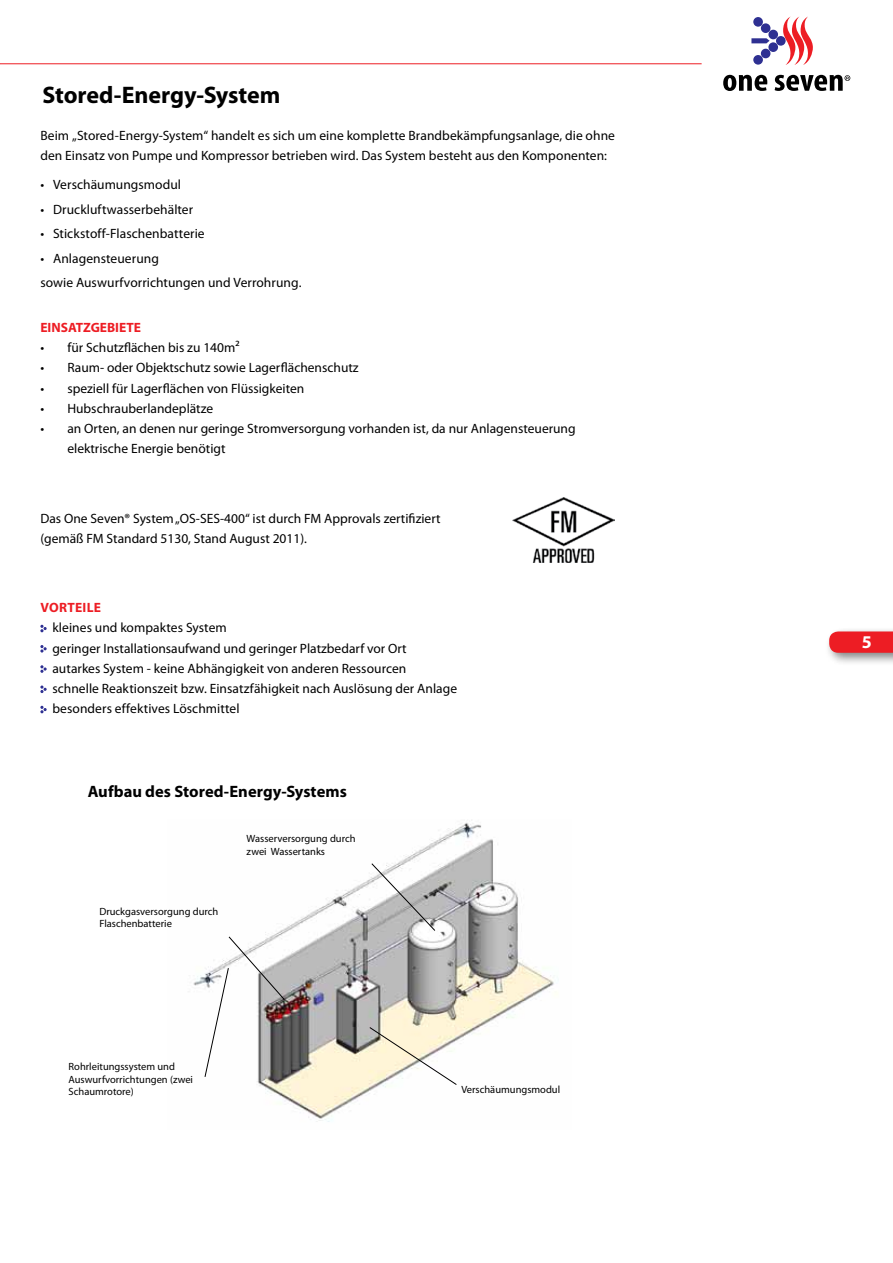
<style>
.page{position:relative;width:893px;height:1263px;background:#fff}
.page>*{position:absolute;margin:0;border:0;box-sizing:border-box;transform-origin:0 0}
.t1{font:700 24px "Myriad Pro";letter-spacing:-.005em;color:#000}
.t2{font:700 18px "Myriad Pro";color:#fff}
.t3{font:700 16.5px "Myriad Pro";color:#000}
.t4{font:13.5px/20.2px "Myriad Pro";color:#000}
.t5{font:700 13.5px "Myriad Pro";color:#ed1d24}
.t6{font:10.5px/12.6px "Myriad Pro";color:#000}
</style>
<div class="page">
<div style="left:824px;top:627px;width:69px;height:39px;background:#000;opacity:.5"></div>
<svg style="left:829px;top:631px;width:64px;height:22px"></svg>
<hr style="left:0;top:63px;width:702px;height:1px;background:#ed1d24">
<svg style="left:723px;top:75px;width:44px;height:16px"></svg>
<svg style="left:775px;top:75px;width:75px;height:16px"></svg>
<svg style="left:783px;top:17px;width:30px;height:48px"></svg>
<div style="left:776px;top:36px;width:10px;height:10px;background:#2e3092;border-radius:50%"></div>
<div style="left:768px;top:30px;width:10px;height:9px;background:#2e3092;border-radius:50%"></div>
<div style="left:761px;top:23px;width:9px;height:10px;background:#2e3092;border-radius:50%"></div>
<div style="left:753px;top:17px;width:10px;height:10px;background:#2e3092;border-radius:50%"></div>
<div style="left:768px;top:42px;width:10px;height:10px;background:#2e3092;border-radius:50%"></div>
<div style="left:761px;top:49px;width:9px;height:9px;background:#2e3092;border-radius:50%"></div>
<div style="left:753px;top:55px;width:10px;height:10px;background:#2e3092;border-radius:50%"></div>
<svg style="left:751px;top:38px;width:19px;height:5px"></svg>
<img style="left:512px;top:498px;width:102px;height:65px">
<img style="left:193px;top:820px;width:361px;height:302px">
<svg style="left:371px;top:863px;width:65px;height:68px"></svg>
<svg style="left:369px;top:1026px;width:88px;height:59px"></svg>
<svg style="left:204px;top:936px;width:81px;height:142px"></svg>
<svg style="left:40px;top:625px;width:7px;height:7px"></svg>
<svg style="left:40px;top:645px;width:7px;height:8px"></svg>
<svg style="left:40px;top:665px;width:7px;height:8px"></svg>
<svg style="left:40px;top:685px;width:7px;height:8px"></svg>
<svg style="left:40px;top:706px;width:7px;height:7px"></svg>
<h1 class="t1" style="left:43px;top:79px;width:240px">Stored-Energy-System</h1>
<p class="t4" style="left:40px;top:125px;width:576px">Beim „Stored-Energy-System“ handelt es sich um eine komplette Brandbekämpfungsanlage, die ohne den Einsatz von Pumpe und Kompressor betrieben wird. Das System besteht aus den Komponenten:</p>
<p class="t4" style="left:40px;top:174px;width:142px">• Verschäumungsmodul</p>
<p class="t4" style="left:40px;top:199px;width:154px">• Druckluftwasserbehälter</p>
<p class="t4" style="left:40px;top:223px;width:166px">• Stickstoff-Flaschenbatterie</p>
<p class="t4" style="left:40px;top:246px;width:263px;line-height:24.5px">• Anlagensteuerung<br>sowie Auswurfvorrichtungen und Verrohrung.</p>
<p class="t5" style="left:40px;top:319px;width:102px">EINSATZGEBIETE</p>
<p class="t4" style="left:40px;top:337px;width:201px">• für Schutzflächen bis zu 140m²</p>
<p class="t4" style="left:40px;top:358px;width:320px">• Raum- oder Objektschutz sowie Lagerflächenschutz</p>
<p class="t4" style="left:40px;top:378px;width:266px">• speziell für Lagerflächen von Flüssigkeiten</p>
<p class="t4" style="left:40px;top:398px;width:174px">• Hubschrauberlandeplätze</p>
<p class="t4" style="left:67px;top:418px;width:510px;text-indent:-27px">• an Orten, an denen nur geringe Stromversorgung vorhanden ist, da nur Anlagensteuerung elektrische Energie benötigt</p>
<p class="t4" style="left:40px;top:508px;width:402px">Das One Seven® System „OS-SES-400“ ist durch FM Approvals zertifiziert (gemäß FM Standard 5130, Stand August 2011).</p>
<p class="t5" style="left:41px;top:599px;width:61px">vortei le</p>
<p class="t4" style="left:52px;top:617px;width:406px">kleines und kompaktes System<br>geringer Installationsaufwand und geringer Platzbedarf vor Ort autarkes System - keine Abhängigkeit von anderen Ressourcen<br>schnelle Reaktionszeit bzw. Einsatzfähigkeit nach Auslösung der Anlage besonders effektives Löschmittel</p>
<p class="t3" style="left:88px;top:780px;width:261px">Aufbau des Stored-Energy-Systems</p>
<p class="t6" style="left:99px;top:905px;width:120px">Druckgasversorgung durch<br>Flaschenbatterie</p>
<p class="t6" style="left:247px;top:832px;width:110px">Wasserversorgung durch zwei Wassertanks</p>
<p class="t6" style="left:69px;top:1060px;width:126px">Rohrleitungssystem und<br>Auswurfvorrichtungen (zwei<br>Schaumrotore)</p>
<p class="t6" style="left:461px;top:1083px;width:100px">Verschäumungsmodul</p>
<h2 class="t2" style="left:862px;top:630px;width:11px">5</h2>
</div>
